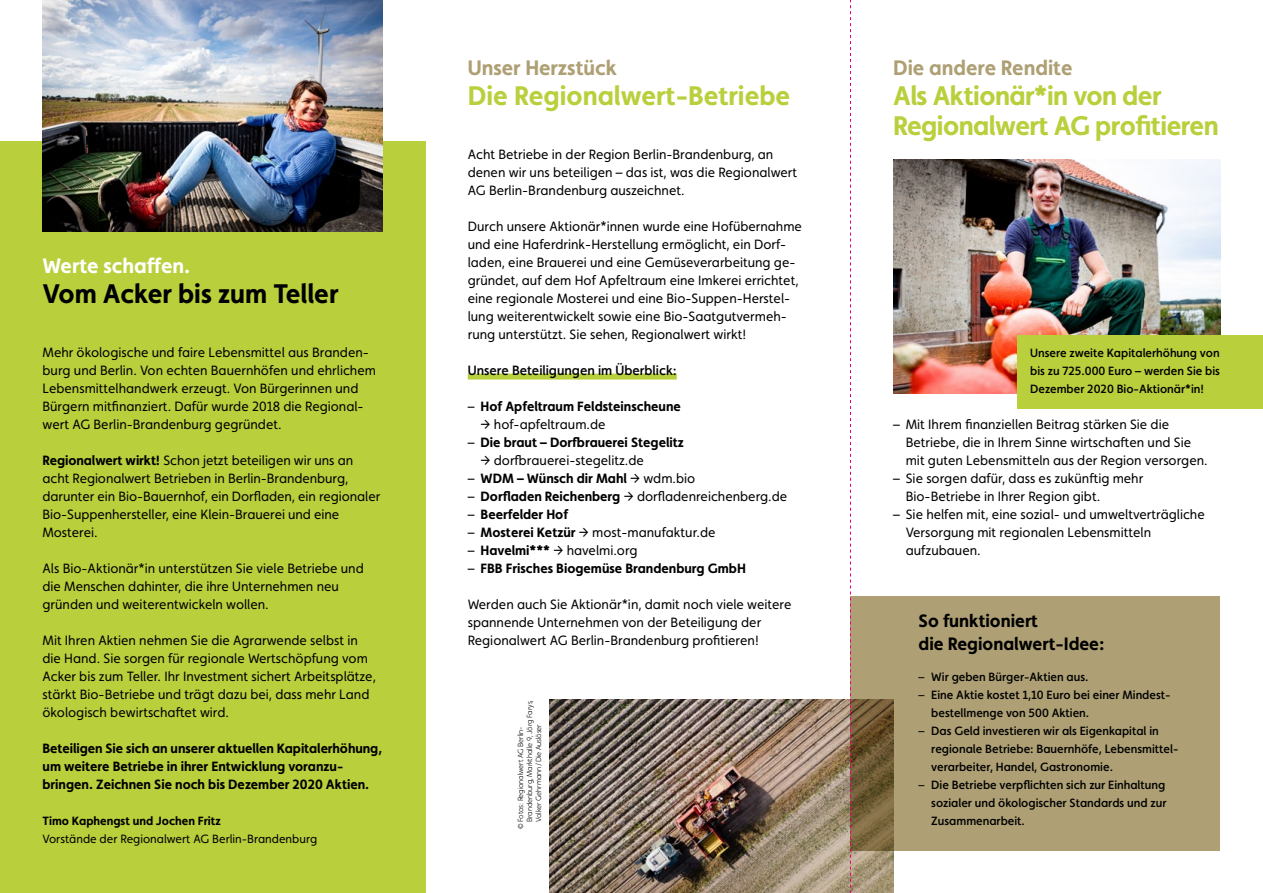
<style>
.page{position:relative;width:1263px;height:893px;background:#fff}
.page>*{position:absolute;margin:0;border:0;box-sizing:border-box;transform-origin:0 0}
.t1{font:700 27px/30px "Faricy New";letter-spacing:-.02em;color:#b9cf3b}
.t2{font:700 27px "Faricy New";color:#b9cf3b}
.t3{font:700 27px "Faricy New";color:#000}
.Dachzeile{font:700 21px "Faricy New";color:#aea074}
.Dachzeile-2{font:700 21px "Faricy New";color:#fff}
.Zwischenheadline{font:700 18px/22.5px "Faricy New";color:#000}
.Fließtext{font:13.5px/18px "Faricy New";color:#000}
.Fließtext-2{font:700 13.5px/18px "Faricy New";color:#000}
.Fließtext-3{font:500 13.5px "Faricy New";color:#000}
.Marginale{font:500 12px/18px "Faricy New";color:#000}
.Marginale-2{font:12px/18px "Faricy New";color:#000}
.Fußnote{font:300 7.5px/9px "Faricy New";letter-spacing:-.02em;color:#000}
.s1{font-weight:700}
.s2{font-weight:400}
.s3{font-family:"Meta Correspondence Pro"}
.s4{font-family:"Meta Correspondence Pro";font-weight:400}
</style>
<div class="page">
<div style="left:0;top:141px;width:425px;height:752px;background:#b9cf3b"></div>
<div style="left:468px;top:374px;width:209px;height:6px;background:#b9cf3b"></div>
<img style="left:43px;top:0;width:340px;height:231px">
<img style="left:550px;top:699px;width:343px;height:194px">
<div style="left:850px;top:596px;width:370px;height:254px;background:#aea074"></div>
<img style="left:893px;top:159px;width:327px;height:234px">
<div style="left:1017px;top:335px;width:246px;height:74px;background:#b9cf3b"></div>
<svg style="left:850px;top:0;width:1px;height:893px"></svg>
<p class="Dachzeile-2" style="left:43px;top:253px;width:149px">Werte schaffen.</p>
<h2 class="t3" style="left:43px;top:277px;width:297px">Vom Acker bis zum Teller</h2>
<p class="Fließtext" style="left:43px;top:343px;width:335px">Mehr ökologische und faire Lebensmittel aus Branden&shy;burg und Berlin. Von echten Bauernhöfen und ehrlichem Lebensmittelhandwerk erzeugt. Von Bürgerinnen und Bürgern mitfinanziert. Dafür wurde 2018 die Regional&shy;wert AG Berlin-Brandenburg gegründet.</p>
<p class="Fließtext" style="left:43px;top:451px;width:339px"><span class="s1">Regionalwert wirkt!</span> Schon jetzt beteiligen wir uns an acht Regionalwert Betrieben in Berlin-Brandenburg, darunter ein Bio-Bauernhof, ein Dorfladen, ein regionaler Bio-Suppenhersteller, eine Klein-Brauerei und eine Mosterei.</p>
<p class="Fließtext" style="left:43px;top:559px;width:323px">Als Bio-Aktionär*in unterstützen Sie viele Betriebe und die Menschen dahinter, die ihre Unternehmen neu gründen und weiterentwickeln wollen.</p>
<p class="Fließtext" style="left:43px;top:631px;width:335px">Mit Ihren Aktien nehmen Sie die Agrarwende selbst in die Hand. Sie sorgen für regionale Wertschöpfung vom Acker bis zum Teller. Ihr Investment sichert Arbeitsplätze, stärkt Bio-Betriebe und trägt dazu bei, dass mehr Land ökologisch bewirtschaftet wird.</p>
<p class="Fließtext-2" style="left:43px;top:739px;width:341px">Beteiligen Sie sich an unserer aktuellen Kapitalerhöhung, um weitere Betriebe in ihrer Entwicklung voranzu&shy;bringen. Zeichnen Sie noch bis Dezember 2020 Aktien.</p>
<p class="Marginale-2" style="left:43px;top:812px;width:276px"><span class="s1">Timo Kaphengst und Jochen Fritz<br></span>Vorstände der Regionalwert AG Berlin-Brandenburg</p>
<p class="Dachzeile" style="left:468px;top:55px;width:151px">Unser Herzstück</p>
<h2 class="t2" style="left:468px;top:79px;width:324px">Die Regionalwert-Betriebe</h2>
<p class="Fließtext" style="left:468px;top:145px;width:331px">Acht Betriebe in der Region Berlin-Brandenburg, an denen wir uns beteiligen – das ist, was die Regionalwert<br>AG Berlin-Brandenburg auszeichnet.</p>
<p class="Fließtext" style="left:468px;top:217px;width:336px">Durch unsere Aktionär*innen wurde eine Hofübernahme und eine Haferdrink-Herstellung ermöglicht, ein Dorf&shy;laden, eine Brauerei und eine Gemüseverarbeitung ge&shy;gründet, auf dem Hof Apfeltraum eine Imkerei errichtet, eine regionale Mosterei und eine Bio-Suppen-Herstel&shy;lung weiterentwickelt sowie eine Bio-Saatgutvermeh&shy;rung unterstützt. Sie sehen, Regionalwert wirkt!</p>
<p class="Fließtext-3" style="left:468px;top:362px;width:210px">Unsere Beteiligungen im Überblick:</p>
<p class="Fließtext-2" style="left:468px;top:397px;width:215px"><span class="s2">–</span> Hof Apfeltraum Feldsteinscheune</p>
<p class="Fließtext" style="left:480px;top:415px;width:126px"><span class="s3">→</span> hof-apfeltraum.de</p>
<p class="Fließtext-2" style="left:468px;top:433px;width:218px"><span class="s2">–</span> Die braut – Dorfbrauerei Stegelitz</p>
<p class="Fließtext" style="left:480px;top:451px;width:165px"><span class="s3">→</span> dorfbrauerei-stegelitz.de</p>
<p class="Fließtext-2" style="left:468px;top:469px;width:229px"><span class="s2">–</span> WDM – Wünsch dir Mahl <span class="s4">→</span> <span class="s2">wdm.bio</span></p>
<p class="Fließtext" style="left:468px;top:487px;width:321px">– <span class="s1">Dorfladen Reichenberg</span> <span class="s3">→</span> dorfladenreichenberg.de</p>
<p class="Fließtext-2" style="left:468px;top:505px;width:102px"><span class="s2">–</span> Beerfelder Hof</p>
<p class="Fließtext" style="left:468px;top:523px;width:249px">– <span class="s1">Mosterei Ketzür</span> <span class="s3">→</span> most-manufaktur.de</p>
<p class="Fließtext" style="left:468px;top:541px;width:171px">– <span class="s1">Havelmi***</span> <span class="s3">→</span> havelmi.org</p>
<p class="Fließtext-2" style="left:468px;top:559px;width:280px"><span class="s2">–</span> FBB Frisches Biogemüse Brandenburg GmbH</p>
<p class="Fließtext" style="left:468px;top:595px;width:325px">Werden auch Sie Aktionär*in, damit noch viele weitere spannende Unternehmen von der Beteiligung der<br>Regionalwert AG Berlin-Brandenburg profitieren!</p>
<p class="Fußnote" style="left:516px;top:822px;width:123px;text-indent:-7px;rotate:-90deg">© Fotos: Regionalwert AG Berlin-<br>Brandenburg, Markthalle 9, Jörg Farys,<br>Volker Gehrmann/Die Auslöser</p>
<p class="Dachzeile" style="left:893px;top:55px;width:181px">Die andere Rendite</p>
<h2 class="t1" style="left:893px;top:80px;width:327px">Als Aktionär*in von der<br>Regionalwert AG profitieren</h2>
<p class="Marginale" style="left:1030px;top:344px;width:191px;text-align:justify">Unsere zweite Kapitalerhöhung von bis zu 725.000 Euro – werden Sie bis Dezember 2020 Bio-Aktionär*in!</p>
<p class="Fließtext" style="left:906px;top:415px;width:303px;text-indent:-13px">– Mit Ihrem finanziellen Beitrag stärken Sie die<br>Betriebe, die in Ihrem Sinne wirtschaften und Sie mit guten Lebensmitteln aus der Region versorgen.</p>
<p class="Fließtext" style="left:906px;top:469px;width:239px;text-indent:-13px">– Sie sorgen dafür, dass es zukünftig mehr<br>Bio-Betriebe in Ihrer Region gibt.</p>
<p class="Fließtext" style="left:906px;top:505px;width:300px;text-indent:-13px">– Sie helfen mit, eine sozial- und umweltverträgliche<br>Versorgung mit regionalen Lebensmitteln aufzubauen.</p>
<p class="Zwischenheadline" style="left:918px;top:609px;width:187px">So funktioniert<br>die Regionalwert-Idee:</p>
<p class="Marginale" style="left:918px;top:668px;width:171px"><span class="s2">–</span> Wir geben Bürger-Aktien aus.</p>
<p class="Marginale" style="left:931px;top:686px;width:239px;text-indent:-13px"><span class="s2">–</span> Eine Aktie kostet 1,10 Euro bei einer Mindest&shy;bestellmenge von 500 Aktien.</p>
<p class="Marginale" style="left:931px;top:722px;width:247px;text-indent:-13px"><span class="s2">–</span> Das Geld investieren wir als Eigenkapital in regionale Betriebe: Bauernhöfe, Lebensmittel&shy;verarbeiter, Handel, Gastronomie.</p>
<p class="Marginale" style="left:931px;top:776px;width:237px;text-align:justify;text-indent:-13px"><span class="s2">–</span> Die Betriebe verpflichten sich zur Einhaltung sozialer und ökologischer Standards und zur Zusammenarbeit.</p>
</div>
